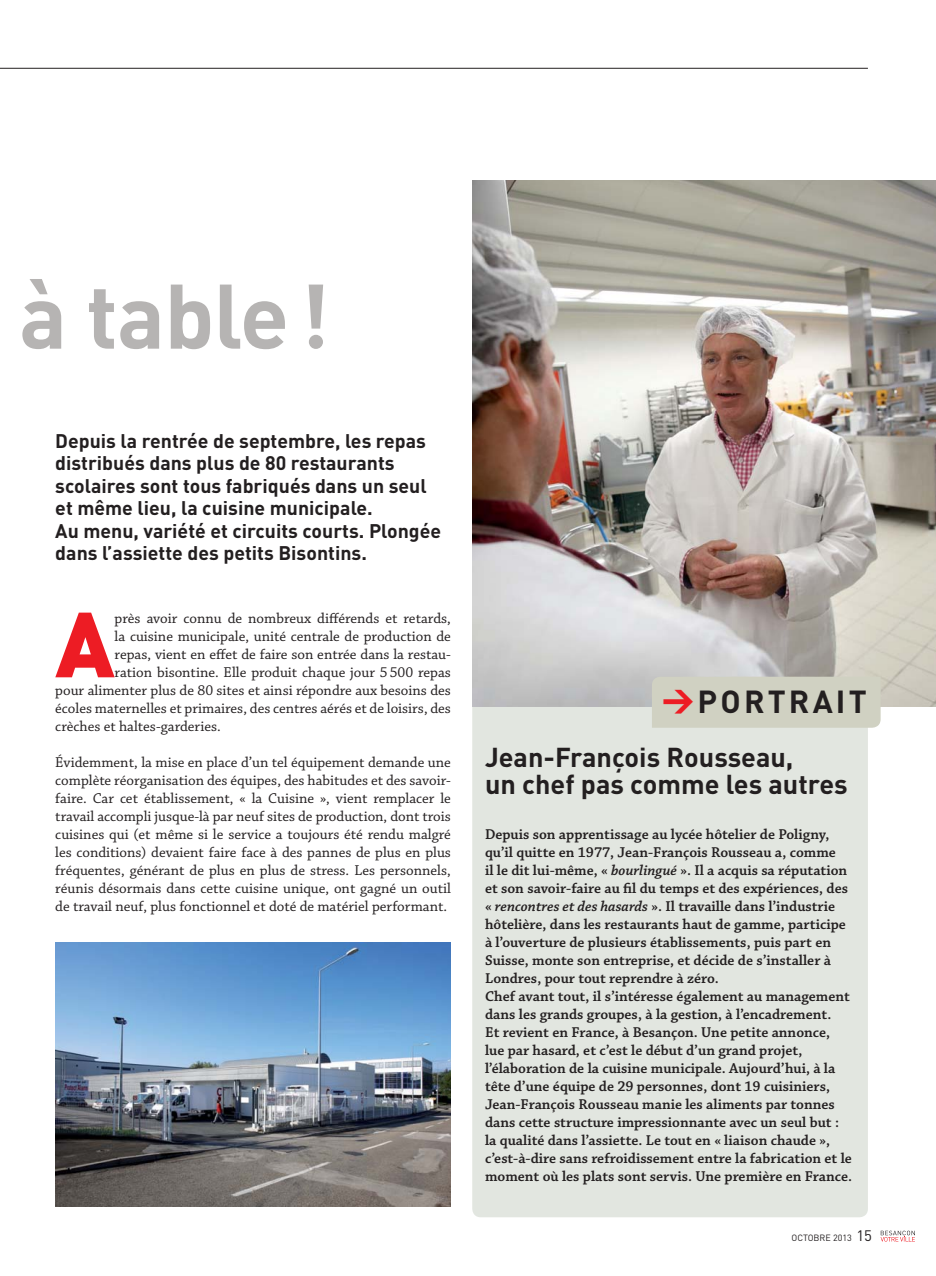
<style>
.page{position:relative;width:936px;height:1276px;background:#fff}
.page>*{position:absolute;margin:0;border:0;box-sizing:border-box;transform-origin:0 0}
.t1{font:900 90.9px "DIN";color:#ed1c24}
.t2{font:90px "DIN Bold Alternate";letter-spacing:-.01em;color:#b6b4b3}
.t3{font:700 31.5px "DIN";letter-spacing:.1em;color:#231f20}
.t4{font:700 27px/27px "DIN";color:#231f20}
.t5{font:700 19.5px/22.5px "DIN";color:#231f20}
.t6{font:600 15px/18px "Chaparral Pro";color:#231f20}
.t7{font:15px/18px "Chaparral Pro";color:#231f20;text-align:justify}
.t8{font:9px "DIN";color:#231f20}
.s1{font-weight:900;color:#ed1c24}
.s2{font-style:italic}
.s3{font-size:15px}
</style>
<div class="page">
<svg style="left:880px;top:1230px;width:34px;height:11px"></svg>
<hr style="left:0;top:68px;width:867px;height:1px;background:#231f20">
<div style="left:472px;top:693px;width:395px;height:524px;background:#e2e6e0;border-radius:9px"></div>
<img style="left:472px;top:180px;width:463px;height:527px">
<div style="left:652px;top:676px;width:228px;height:52px;background:#d0d1c2"></div>
<img style="left:55px;top:942px;width:396px;height:264px">
<h2 class="t2" style="left:19px;top:257px;width:312px">à table !</h2>
<p class="t5" style="left:55px;top:432px;width:387px">Depuis la rentrée de septembre, les repas distribués dans plus de 80 restaurants scolaires sont tous fabriqués dans un seul et même lieu, la cuisine municipale.<br>Au menu, variété et circuits courts. Plongée dans l’assiette des petits Bisontins.</p>
<h1 class="t1" style="left:55px;top:593px;width:61px">A</h1>
<p class="t7" style="left:115px;top:611px;width:338px">près avoir connu de nombreux différends et retards,</p>
<p class="t7" style="left:115px;top:629px;width:338px">la cuisine municipale, unité centrale de production de</p>
<p class="t7" style="left:115px;top:647px;width:338px">repas, vient en effet de faire son entrée dans la restau-</p>
<p class="t7" style="left:115px;top:665px;width:338px">ration bisontine. Elle produit chaque jour 5 500 repas</p>
<p class="t7" style="left:55px;top:683px;width:397px">pour alimenter plus de 80 sites et ainsi répondre aux besoins des</p>
<p class="t7" style="left:55px;top:701px;width:397px">écoles maternelles et primaires, des centres aérés et de loisirs, des</p>
<p class="t7" style="left:55px;top:719px;width:167px">crèches et haltes-garderies.</p>
<p class="t7" style="left:55px;top:755px;width:397px">Évidemment, la mise en place d’un tel équipement demande une complète réorganisation des équipes, des habitudes et des savoir&shy;faire. Car cet établissement, « la Cuisine », vient remplacer le travail accompli jusque-là par neuf sites de production, dont trois cuisines qui (et même si le service a toujours été rendu malgré les conditions) devaient faire face à des pannes de plus en plus fréquentes, générant de plus en plus de stress. Les personnels, réunis désormais dans cette cuisine unique, ont gagné un outil de travail neuf, plus fonctionnel et doté de matériel performant.</p>
<h3 class="t3" style="left:662px;top:691px;width:206px"><span class="s1">&gt;</span>PORTRAIT</h3>
<h3 class="t4" style="left:485px;top:747px;width:364px">Jean-François Rousseau,<br>un chef pas comme les autres</h3>
<p class="t6" style="left:485px;top:826px;width:368px">Depuis son apprentissage au lycée hôtelier de Poligny, qu’il quitte en 1977, Jean-François Rousseau a, comme<br>il le dit lui-même, « <span class="s2">bourlingué</span> ». Il a acquis sa réputation et son savoir-faire au fil du temps et des expériences, des « <span class="s2">rencontres et des hasards</span> ». Il travaille dans l’industrie hôtelière, dans les restaurants haut de gamme, participe à l’ouverture de plusieurs établissements, puis part en Suisse, monte son entreprise, et décide de s’installer à Londres, pour tout reprendre à zéro.<br>Chef avant tout, il s’intéresse également au management dans les grands groupes, à la gestion, à l’encadrement.<br>Et revient en France, à Besançon. Une petite annonce, lue par hasard, et c’est le début d’un grand projet, l’élaboration de la cuisine municipale. Aujourd’hui, à la tête d’une équipe de 29 personnes, dont 19 cuisiniers, Jean-François Rousseau manie les aliments par tonnes dans cette structure impressionnante avec un seul but : la qualité dans l’assiette. Le tout en « liaison chaude », c’est-à-dire sans refroidissement entre la fabrication et le moment où les plats sont servis. Une première en France.</p>
<p class="t8" style="left:791px;top:1235px;width:82px">OCTOBRE 2013 <span class="s3">15</span></p>
</div>
